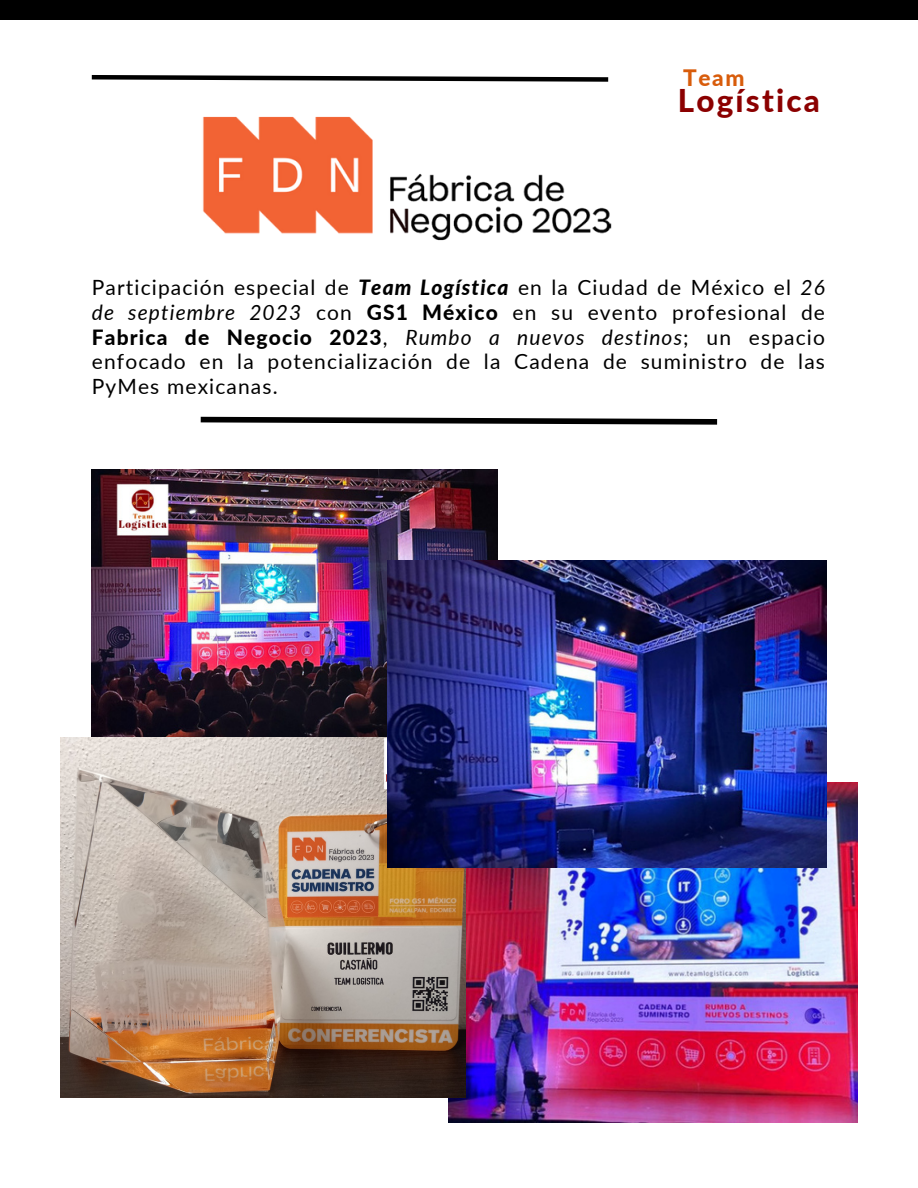
<style>
.page{position:relative;width:918px;height:1188px;background:#fff}
.page>*{position:absolute;margin:0;border:0;box-sizing:border-box;transform-origin:0 0}
.t1{font:800 31.35px "Lato";letter-spacing:.07em;color:#8b0000}
.t2{font:800 22.65px "Lato";color:#d85c0b}
.t3{font:21px/24.8px "Lato";letter-spacing:.055em;color:#000;text-align:justify}
.s1{font-weight:800;font-style:italic}
.s2{font-style:italic}
.s3{font-weight:800}
</style>
<div class="page">
<svg style="left:91px;top:75px;width:518px;height:7px"></svg>
<svg style="left:200px;top:416px;width:518px;height:9px"></svg>
<div style="left:0;top:0;width:918px;height:20px;background:#000"></div>
<img style="left:203px;top:116px;width:409px;height:125px">
<img style="left:92px;top:470px;width:406px;height:267px">
<img style="left:448px;top:783px;width:410px;height:340px">
<img style="left:60px;top:737px;width:405px;height:360px">
<img style="left:388px;top:561px;width:439px;height:307px">
<p class="t2" style="left:683px;top:64px;width:63px">Team</p>
<p class="t1" style="left:678px;top:81px;width:144px">Logística</p>
<p class="t3" style="left:92px;top:275px;width:735px">Participación especial de <span class="s1">Team Logística</span> en la Ciudad de México el <span class="s2">26 de septiembre 2023</span> con <span class="s3">GS1 México</span> en su evento profesional de <span class="s3">Fabrica de Negocio 2023</span>, <span class="s2">Rumbo a nuevos destinos</span>; un espacio enfocado en la potencialización de la Cadena de suministro de las PyMes mexicanas.</p>
</div>
